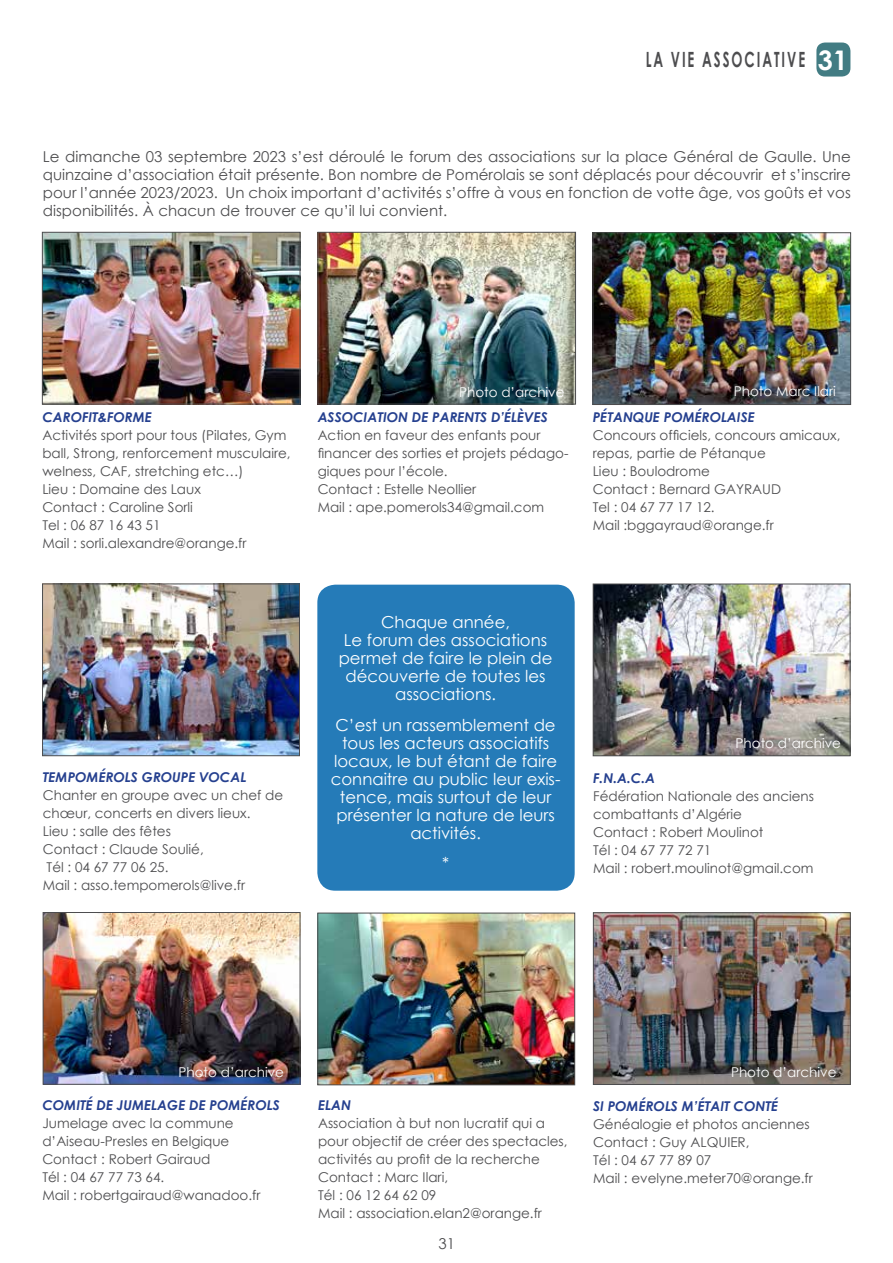
<style>
.page{position:relative;width:893px;height:1263px;background:#fff}
.page>*{position:absolute;margin:0;border:0;box-sizing:border-box;transform-origin:0 0}
.t1{font:700 21px "Century Gothic";letter-spacing:.15em;color:#4d4d4f;scale:.63 1}
.t2{font:16.5px/18px "Century Gothic";color:#fff;text-align:center}
.t3{font:15px/18px "Century Gothic";color:#4d4d4f;text-align:justify}
.t4{font:13.5px/18px "Century Gothic";color:#4d4d4f}
.t5{font:italic 700 13.5px "Century Gothic";color:#25408f}
.t6{font:13.5px "Century Gothic";color:#fff}
.s1{font-size:27px;color:#fff}
</style>
<div class="page">
<div style="left:816px;top:43px;width:34px;height:34px;background:#427c83;border-radius:9px"></div>
<img style="left:44px;top:234px;width:254px;height:168px">
<div style="left:42px;top:232px;width:258px;height:172px;border:1px solid #4d4d4f"></div>
<img style="left:320px;top:234px;width:254px;height:168px">
<div style="left:318px;top:232px;width:258px;height:172px;border:1px solid #4d4d4f"></div>
<img style="left:595px;top:235px;width:254px;height:168px">
<div style="left:593px;top:233px;width:258px;height:172px;border:1px solid #4d4d4f"></div>
<img style="left:44px;top:586px;width:254px;height:168px">
<div style="left:42px;top:584px;width:258px;height:172px;border:1px solid #4d4d4f"></div>
<img style="left:45px;top:914px;width:253px;height:168px">
<div style="left:43px;top:912px;width:257px;height:172px;border:1px solid #4d4d4f"></div>
<img style="left:320px;top:915px;width:253px;height:168px">
<div style="left:318px;top:913px;width:257px;height:172px;border:1px solid #4d4d4f"></div>
<img style="left:595px;top:914px;width:253px;height:169px">
<div style="left:593px;top:912px;width:257px;height:173px;border:1px solid #4d4d4f"></div>
<img style="left:595px;top:586px;width:253px;height:168px">
<div style="left:593px;top:584px;width:257px;height:172px;border:1px solid #4d4d4f"></div>
<div style="left:317px;top:585px;width:258px;height:306px;background:#257bb8;border-radius:18px"></div>
<h1 class="t1" style="left:646px;top:44px;width:323px">LA VIE ASSOCIATIVE <span class="s1">31</span></h1>
<p class="t3" style="left:43px;top:147px;width:809px">Le dimanche 03 septembre 2023 s’est déroulé le forum des associations sur la place Général de Gaulle. Une quinzaine d’association était présente. Bon nombre de Pomérolais se sont déplacés pour découvrir et s’inscrire pour l’année 2023/2023. Un choix important d’activités s’offre à vous en fonction de votte âge, vos goûts et vos disponibilités. À chacun de trouver ce qu’il lui convient.</p>
<p class="t5" style="left:42px;top:407px;width:93px">CAROFIT&amp;FORME</p>
<p class="t4" style="left:42px;top:426px;width:250px">Activités sport pour tous (Pilates, Gym ball, Strong, renforcement musculaire, welness, CAF, stretching etc…)<br>Lieu : Domaine des Laux<br>Contact : Caroline Sorli<br>Tel : 06 87 16 43 51<br>Mail : sorli.alexandre@orange.fr</p>
<p class="t5" style="left:43px;top:767px;width:205px">TEMPOMÉROLS GROUPE VOCAL</p>
<p class="t4" style="left:43px;top:786px;width:242px">Chanter en groupe avec un chef de chœur, concerts en divers lieux.<br>Lieu : salle des fêtes<br>Contact : Claude Soulié,<br>Tél : 04 67 77 06 25.<br>Mail : asso.tempomerols@live.fr</p>
<p class="t6" style="left:459px;top:382px;width:107px">Photo d’archive</p>
<p class="t6" style="left:734px;top:382px;width:104px">Photo Marc Ilari</p>
<p class="t5" style="left:318px;top:407px;width:232px">ASSOCIATION DE PARENTS D’ÉLÈVES</p>
<p class="t4" style="left:318px;top:426px;width:252px">Action en faveur des enfants pour financer des sorties et projets pédago&shy;giques pour l’école.<br>Contact : Estelle Neollier<br>Mail : ape.pomerols34@gmail.com</p>
<p class="t5" style="left:593px;top:406px;width:164px">PÉTANQUE POMÉROLAISE</p>
<p class="t4" style="left:593px;top:426px;width:249px">Concours officiels, concours amicaux, repas, partie de Pétanque<br>Lieu : Boulodrome<br>Contact : Bernard GAYRAUD<br>Tel : 04 67 77 17 12.<br>Mail :bggayraud@orange.fr</p>
<p class="t2" style="left:339px;top:612px;width:215px">Chaque année,<br>Le forum des associations permet de faire le plein de découverte de toutes les associations.</p>
<p class="t2" style="left:331px;top:715px;width:231px">C’est un rassemblement de tous les acteurs associatifs locaux, le but étant de faire connaitre au public leur exis&shy;tence, mais surtout de leur présenter la nature de leurs activités.</p>
<p class="t2" style="left:442px;top:854px;width:9px">*</p>
<p class="t6" style="left:736px;top:734px;width:107px">Photo d’archive</p>
<p class="t5" style="left:593px;top:767px;width:64px">F.N.A.C.A</p>
<p class="t4" style="left:593px;top:786px;width:222px">Fédération Nationale des anciens combattants d’Algérie<br>Contact : Robert Moulinot<br>Tél : 04 67 77 72 71<br>Mail : robert.moulinot@gmail.com</p>
<p class="t6" style="left:179px;top:1062px;width:107px">Photo d’archive</p>
<p class="t5" style="left:42px;top:1095px;width:239px">COMITÉ DE JUMELAGE DE POMÉROLS</p>
<p class="t4" style="left:42px;top:1114px;width:220px">Jumelage avec la commune d’Aiseau-Presles en Belgique<br>Contact : Robert Gairaud<br>Tél : 04 67 77 73 64.<br>Mail : robertgairaud@wanadoo.fr</p>
<p class="t5" style="left:318px;top:1095px;width:34px">ELAN</p>
<p class="t4" style="left:318px;top:1114px;width:251px">Association à but non lucratif qui a pour objectif de créer des spectacles, activités au profit de la recherche<br>Contact : Marc Ilari,<br>Tél : 06 12 64 62 09<br>Mail : association.elan2@orange.fr</p>
<p class="t3" style="left:439px;top:1234px;width:18px">31</p>
<p class="t6" style="left:731px;top:1063px;width:107px">Photo d’archive</p>
<p class="t5" style="left:593px;top:1096px;width:186px">SI POMÉROLS M’ÉTAIT CONTÉ</p>
<p class="t4" style="left:593px;top:1115px;width:221px">Généalogie et photos anciennes<br>Contact : Guy ALQUIER,<br>Tél : 04 67 77 89 07<br>Mail : evelyne.meter70@orange.fr</p>
</div>
